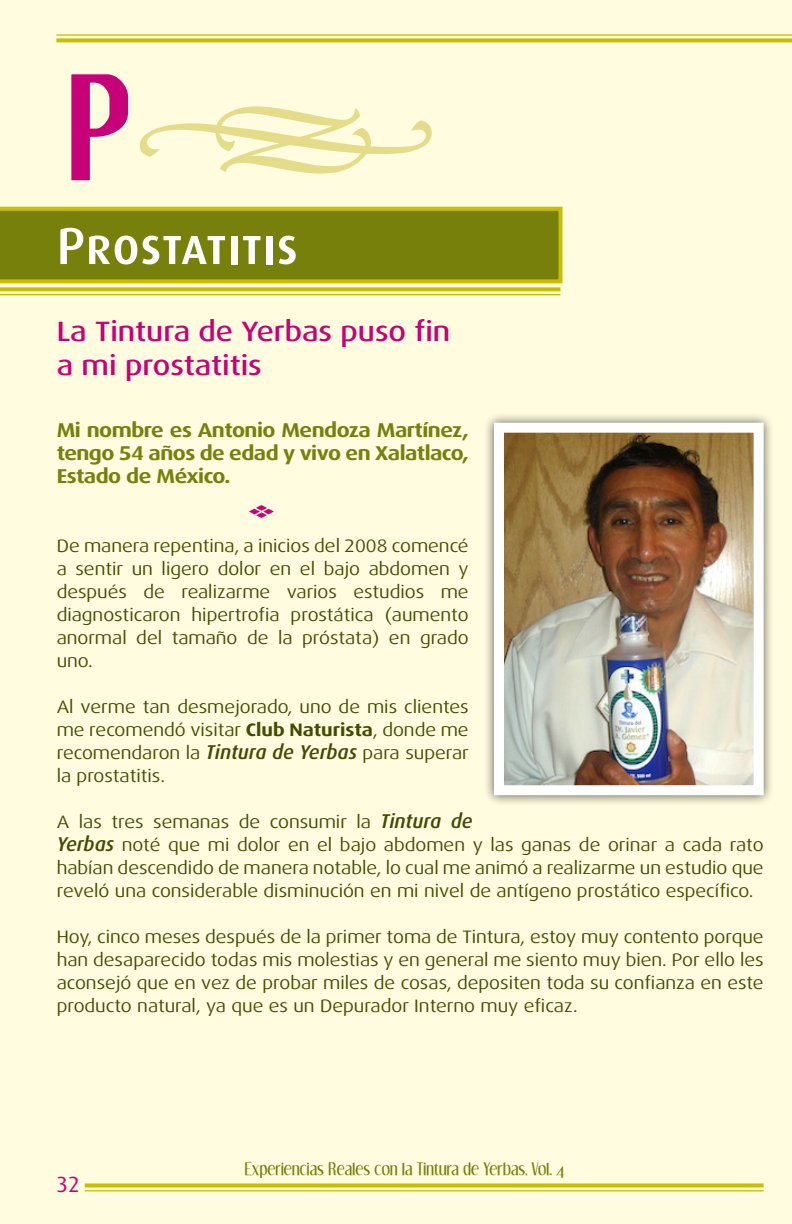
<style>
.page{position:relative;width:792px;height:1224px;background:#fffce0}
.page>*{position:absolute;margin:0;border:0;box-sizing:border-box;transform-origin:0 0}
.t1{font:700 136px "Dream Orphans";color:#c70177}
.t2{font:52px "Dax Medium Caps";color:#fff}
.t3{font:500 28px/33.6px "Dax Wide";color:#c70177}
.t4{font:22px "Dax";color:#c70177}
.t5{font:700 20px/23px "Dax Wide";letter-spacing:-.025em;color:#76800b;text-align:justify}
.t6{font:18px/23px "Dax Wide";color:#424c00;text-align:justify}
.t7{font:17.2px "Dream Orphans";letter-spacing:.01em;color:#76800b}
.s1{font-weight:700}
.s2{font-family:"Dax";font-weight:500;font-style:italic;font-size:20px}
</style>
<div class="page">
<svg style="left:85px;top:1183px;width:679px;height:4px;background:#d1c51b"></svg>
<hr style="left:85px;top:1190px;width:679px;height:1px;background:#cbbe01">
<svg style="left:56px;top:38px;width:736px;height:4px;background:#cfc315"></svg>
<hr style="left:56px;top:34px;width:736px;height:2px;background:#cbbe01">
<svg style="left:140px;top:106px;width:292px;height:68px"></svg>
<div style="left:483px;top:412px;width:292px;height:394px;background:#231f20;opacity:.75"></div>
<img style="left:505px;top:434px;width:248px;height:350px">
<div style="left:494px;top:423px;width:270px;height:372px;border:10px solid #fff"></div>
<svg style="left:0;top:207px;width:563px;height:76px;background:#7e860a"></svg>
<svg style="left:249px;top:505px;width:25px;height:13px"></svg>
<svg style="left:0;top:287px;width:561px;height:4px;background:#cfc315"></svg>
<hr style="left:0;top:294px;width:561px;height:1px;background:#cbbe01">
<p class="t1" style="left:66px;top:59px;width:66px">P</p>
<p class="t2" style="left:57px;top:217px;width:243px">Prostatitis</p>
<p class="t3" style="left:57px;top:315px;width:395px">La Tintura de Yerbas puso fin a mi prostatitis</p>
<p class="t5" style="left:57px;top:418px;width:414px">Mi nombre es Antonio Mendoza Martínez, tengo 54 años de edad y vivo en Xalatlaco, Estado de México.</p>
<p class="t6" style="left:57px;top:534px;width:414px">De manera repentina, a inicios del 2008 comencé a sentir un ligero dolor en el bajo abdomen y después de realizarme varios estudios me diagnosticaron hipertrofia prostática (aumento anormal del tamaño de la próstata) en grado uno.</p>
<p class="t6" style="left:57px;top:695px;width:414px">Al verme tan desmejorado, uno de mis clientes me recomendó visitar <span class="s1">Club Naturista</span>, donde me recomendaron la <span class="s2">Tintura de Yerbas</span> para superar la prostatitis.</p>
<p class="t6" style="left:57px;top:810px;width:708px;text-align:left">A las tres semanas de consumir la <span class="s2">Tintura de<br>Yerbas</span> noté que mi dolor en el bajo abdomen y las ganas de orinar a cada rato habían descendido de manera notable, lo cual me animó a realizarme un estudio que reveló una considerable disminución en mi nivel de antígeno prostático específico.</p>
<p class="t6" style="left:57px;top:925px;width:709px">Hoy, cinco meses después de la primer toma de Tintura, estoy muy contento porque han desaparecido todas mis molestias y en general me siento muy bien. Por ello les aconsejó que en vez de probar miles de cosas, depositen toda su confianza en este producto natural, ya que es un Depurador Interno muy eficaz.</p>
<p class="t4" style="left:56px;top:1172px;width:25px">32</p>
<p class="t7" style="left:245px;top:1160px;width:321px">Experiencias Reales con la Tintura de Yerbas, Vol. 4</p>
</div>
